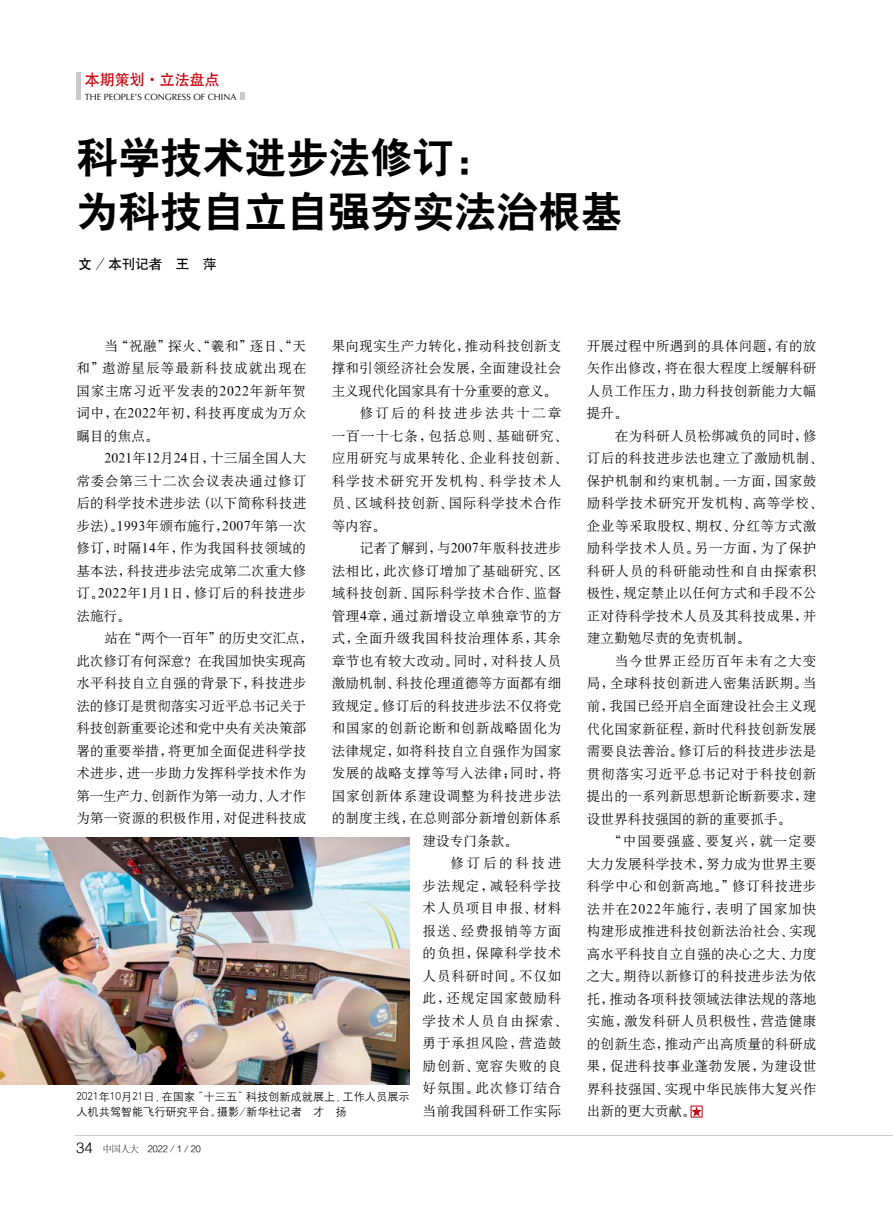
<style>
.page{position:relative;width:893px;height:1212px;background:#fff}
.page>*{position:absolute;margin:0;border:0;box-sizing:border-box;transform-origin:0 0}
.t1{font:42px/54px "H Yb 2 gj";color:#000}
.t2{font:15px "H Yb 1 gj";color:#c7000b}
.t3{font:13.5px/22.5px "H Ya 6 gj";letter-spacing:.03em;color:#000;text-align:justify}
.t4{font:13.5px/22.5px "H Ya 6 gj";color:#000}
.t5{font:13.5px "H Ya 6 gj";letter-spacing:.075em;color:#000}
.t6{font:13.5px "H Ya 6 gj";letter-spacing:.055em;color:#000}
.t7{font:13.5px "H Ya 6 gj";letter-spacing:.065em;color:#000}
.t8{font:13.5px "H Ya 6 gj";letter-spacing:-.02em;color:#000}
.t9{font:13.5px "H Ya 6 gj";letter-spacing:.08em;color:#000}
.t10{font:13.5px "H Ya 6 gj";letter-spacing:.09em;color:#000}
.t11{font:13.5px "H Ya 6 gj";letter-spacing:.16em;color:#000}
.t12{font:13.5px "H Ya 6 gj";letter-spacing:.085em;color:#000}
.t13{font:13.5px "H Yb 1 gj";color:#000}
.t14{font:13.5px "H Ya 6 gj";letter-spacing:.2em;color:#000}
.t15{font:11.25px/15px "H Yg 2 gj";letter-spacing:-.005em;color:#000}
.t16{font:9px "Optima";color:#000}
.t17{font:9px "FZZDXJW GB1 0";color:#000}
.s1{font-family:"Helvetica";font-weight:300;font-size:15px}
.s2{font-family:"FZSYJW GB1 0"}
</style>
<div class="page">
<hr style="left:75px;top:1135px;width:818px;height:1px;background:#c9caca">
<hr style="left:77px;top:72px;width:4px;height:28px;background:#c9caca">
<svg style="left:240px;top:92px;width:4px;height:8px"></svg>
<svg style="left:691px;top:1106px;width:11px;height:11px"></svg>
<img style="left:0;top:838px;width:410px;height:247px">
<p class="t2" style="left:85px;top:72px;width:136px">本期策划·立法盘点</p>
<p class="t16" style="left:85px;top:91px;width:153px">THE PEOPLE’S CONGRESS OF CHINA</p>
<h1 class="t1" style="left:76px;top:130px;width:548px">科学技术进步法修订：<br>为科技自立自强夯实法治根基</h1>
<p class="t13" style="left:79px;top:258px;width:139px">文/本刊记者 王 萍</p>
<p class="t3" style="left:76px;top:334px;width:231px;text-indent:28px">当“祝融”探火、“羲和”逐日、“天和”遨游星辰等最新科技成就出现在国家主席习近平发表的2022年新年贺词中，在2022年初，科技再度成为万众瞩目的焦点。</p>
<p class="t3" style="left:76px;top:447px;width:231px;text-indent:28px">2021年12月24日，十三届全国人大常委会第三十二次会议表决通过修订后的科学技术进步法（以下简称科技进步法）。1993年颁布施行，2007年第一次修订，时隔14年，作为我国科技领域的基本法，科技进步法完成第二次重大修订。2022年1月1日，修订后的科技进步法施行。</p>
<p class="t4" style="left:76px;top:627px;width:238px;text-indent:28px">站在“两个一百年”的历史交汇点，此次修订有何深意？在我国加快实现高水平科技自立自强的背景下，科技进步法的修订是贯彻落实习近平总书记关于科技创新重要论述和党中央有关决策部署的重要举措，将更加全面促进科学技术进步，进一步助力发挥科学技术作为第一生产力、创新作为第一动力、人才作为第一资源的积极作用，对促进科技成</p>
<p class="t3" style="left:332px;top:334px;width:231px">果向现实生产力转化，推动科技创新支</p>
<p class="t3" style="left:332px;top:357px;width:231px">撑和引领经济社会发展，全面建设社会</p>
<p class="t8" style="left:332px;top:384px;width:227px">主义现代化国家具有十分重要的意义。</p>
<p class="t11" style="left:360px;top:406px;width:203px">修订后的科技进步法共十二章</p>
<p class="t9" style="left:332px;top:429px;width:238px">一百一十七条，包括总则、基础研究、</p>
<p class="t6" style="left:332px;top:451px;width:238px">应用研究与成果转化、企业科技创新、</p>
<p class="t10" style="left:332px;top:474px;width:231px">科学技术研究开发机构、科学技术人</p>
<p class="t3" style="left:332px;top:492px;width:231px">员、区域科技创新、国际科学技术合作</p>
<p class="t3" style="left:332px;top:514px;width:56px">等内容。</p>
<p class="t3" style="left:360px;top:537px;width:203px">记者了解到，与2007年版科技进步</p>
<p class="t3" style="left:332px;top:559px;width:231px">法相比，此次修订增加了基础研究、区</p>
<p class="t3" style="left:332px;top:582px;width:231px">域科技创新、国际科学技术合作、监督</p>
<p class="t6" style="left:332px;top:609px;width:231px">管理4章，通过新增设立单独章节的方</p>
<p class="t3" style="left:332px;top:627px;width:231px">式，全面升级我国科技治理体系，其余</p>
<p class="t3" style="left:332px;top:649px;width:231px">章节也有较大改动。同时，对科技人员</p>
<p class="t3" style="left:332px;top:672px;width:231px">激励机制、科技伦理道德等方面都有细</p>
<p class="t3" style="left:332px;top:694px;width:231px">致规定。修订后的科技进步法不仅将党</p>
<p class="t7" style="left:332px;top:721px;width:231px">和国家的创新论断和创新战略固化为</p>
<p class="t3" style="left:332px;top:739px;width:231px">法律规定，如将科技自立自强作为国家</p>
<p class="t6" style="left:332px;top:766px;width:231px">发展的战略支撑等写入法律；同时，将</p>
<p class="t7" style="left:332px;top:789px;width:231px">国家创新体系建设调整为科技进步法</p>
<p class="t3" style="left:332px;top:807px;width:231px">的制度主线，在总则部分新增创新体系</p>
<p class="t3" style="left:422px;top:829px;width:97px">建设专门条款。</p>
<p class="t14" style="left:451px;top:856px;width:112px">修订后的科技进</p>
<p class="t5" style="left:422px;top:879px;width:140px">步法规定，减轻科学技</p>
<p class="t5" style="left:422px;top:901px;width:140px">术人员项目申报、材料</p>
<p class="t5" style="left:422px;top:924px;width:140px">报送、经费报销等方面</p>
<p class="t5" style="left:422px;top:946px;width:140px">的负担，保障科学技术</p>
<p class="t5" style="left:422px;top:969px;width:140px">人员科研时间。不仅如</p>
<p class="t5" style="left:422px;top:991px;width:140px">此，还规定国家鼓励科</p>
<p class="t12" style="left:422px;top:1014px;width:147px">学技术人员自由探索、</p>
<p class="t5" style="left:422px;top:1037px;width:140px">勇于承担风险，营造鼓</p>
<p class="t5" style="left:422px;top:1059px;width:140px">励创新、宽容失败的良</p>
<p class="t5" style="left:422px;top:1082px;width:140px">好氛围。此次修订结合</p>
<p class="t3" style="left:422px;top:1100px;width:140px">当前我国科研工作实际</p>
<p class="t15" style="left:76px;top:1089px;width:335px">2021年10月21日，在国家“十三五”科技创新成就展上，工作人员展示人机共驾智能飞行研究平台。摄影/新华社记者 才 扬</p>
<p class="t17" style="left:76px;top:1144px;width:126px"><span class="s1">34</span> <span class="s2">中国人大</span> 2022／1／20</p>
<p class="t3" style="left:587px;top:335px;width:231px">开展过程中所遇到的具体问题，有的放矢作出修改，将在很大程度上缓解科研人员工作压力，助力科技创新能力大幅提升。</p>
<p class="t3" style="left:587px;top:425px;width:238px;text-align:left;text-indent:28px">在为科研人员松绑减负的同时，修订后的科技进步法也建立了激励机制、保护机制和约束机制。一方面，国家鼓励科学技术研究开发机构、高等学校、企业等采取股权、期权、分红等方式激励科学技术人员。另一方面，为了保护科研人员的科研能动性和自由探索积极性，规定禁止以任何方式和手段不公正对待科学技术人员及其科技成果，并建立勤勉尽责的免责机制。</p>
<p class="t3" style="left:587px;top:650px;width:231px;text-indent:28px">当今世界正经历百年未有之大变局，全球科技创新进入密集活跃期。当前，我国已经开启全面建设社会主义现代化国家新征程，新时代科技创新发展需要良法善治。修订后的科技进步法是贯彻落实习近平总书记对于科技创新提出的一系列新思想新论断新要求，建设世界科技强国的新的重要抓手。</p>
<p class="t3" style="left:587px;top:830px;width:231px;text-indent:21px">“中国要强盛、要复兴，就一定要大力发展科学技术，努力成为世界主要科学中心和创新高地。”修订科技进步法并在2022年施行，表明了国家加快构建形成推进科技创新法治社会、实现高水平科技自立自强的决心之大、力度之大。期待以新修订的科技进步法为依托，推动各项科技领域法律法规的落地实施，激发科研人员积极性，营造健康的创新生态，推动产出高质量的科研成果，促进科技事业蓬勃发展，为建设世界科技强国、实现中华民族伟大复兴作出新的更大贡献。</p>
</div>
